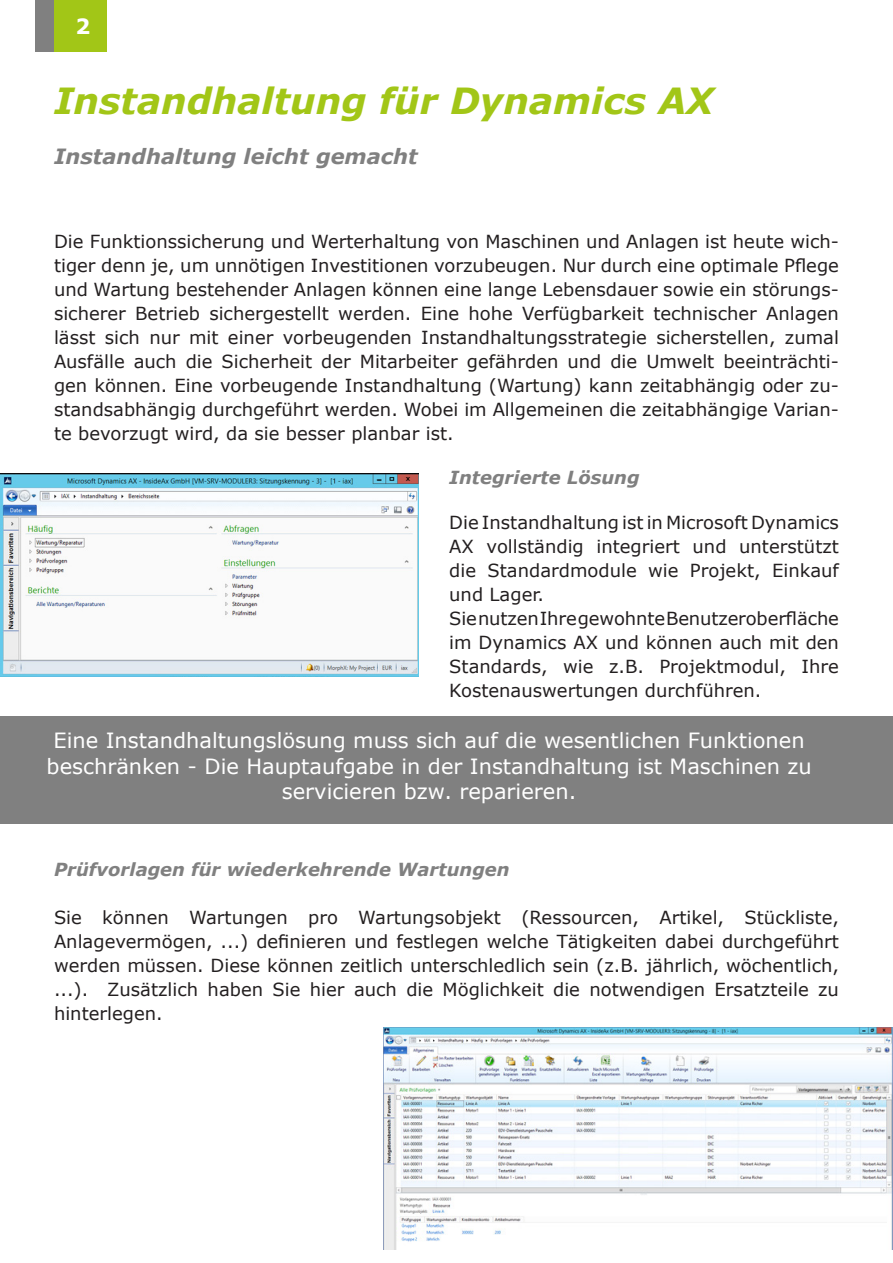
<style>
.page{position:relative;width:893px;height:1263px;background:#fff}
.page>*{position:absolute;margin:0;border:0;box-sizing:border-box;transform-origin:0 0}
.t1{font:italic 700 36px "Verdana";color:#a2c617}
.t2{font:21px/25.2px "Verdana";color:#fff;text-align:center}
.t3{font:italic 700 21px "Verdana";color:#808080}
.t4{font:700 21px "Verdana";color:#fff}
.t5{font:18px/24px "Verdana";color:#231f20;text-align:justify}
.t6{font:italic 700 18px "Verdana";color:#808080}
</style>
<div class="page">
<div style="left:36px;top:0;width:69px;height:51px;background:#808080"></div>
<div style="left:54px;top:0;width:53px;height:51px;background:#a2c617"></div>
<img style="left:0;top:473px;width:418px;height:203px">
<img style="left:383px;top:1028px;width:510px;height:221px">
<div style="left:0;top:716px;width:893px;height:107px;background:#808080"></div>
<p class="t4" style="left:76px;top:12px;width:16px">2</p>
<p class="t1" style="left:54px;top:75px;width:661px">Instandhaltung für Dynamics AX</p>
<p class="t3" style="left:54px;top:142px;width:365px">Instandhaltung leicht gemacht</p>
<p class="t5" style="left:54px;top:229px;width:786px">Die Funktionssicherung und Werterhaltung von Maschinen und Anlagen ist heute wich&shy;tiger denn je, um unnötigen Investitionen vorzubeugen. Nur durch eine optimale Pflege und Wartung bestehender Anlagen können eine lange Lebensdauer sowie ein störungs&shy;sicherer Betrieb sichergestellt werden. Eine hohe Verfügbarkeit technischer Anlagen lässt sich nur mit einer vorbeugenden Instandhaltungsstrategie sicherstellen, zumal Ausfälle auch die Sicherheit der Mitarbeiter gefährden und die Umwelt beeinträchti&shy;gen können. Eine vorbeugende Instandhaltung (Wartung) kann zeitabhängig oder zu&shy;standsabhängig durchgeführt werden. Wobei im Allgemeinen die zeitabhängige Varian&shy;te bevorzugt wird, da sie besser planbar ist.</p>
<p class="t6" style="left:449px;top:464px;width:192px">Integrierte Lösung</p>
<p class="t5" style="left:449px;top:510px;width:391px">Die Instandhaltung ist in Microsoft Dynamics AX vollständig integriert und unterstützt die Standardmodule wie Projekt, Einkauf und Lager.</p>
<p class="t5" style="left:449px;top:606px;width:391px">Sie nutzen Ihre gewohnte Benutzeroberfläche im Dynamics AX und können auch mit den Standards, wie z.B. Projektmodul, Ihre Kostenauswertungen durchführen.</p>
<p class="t2" style="left:47px;top:728px;width:767px">Eine Instandhaltungslösung muss sich auf die wesentlichen Funktionen beschränken - Die Hauptaufgabe in der Instandhaltung ist Maschinen zu servicieren bzw. reparieren.</p>
<p class="t6" style="left:54px;top:856px;width:457px">Prüfvorlagen für wiederkehrende Wartungen</p>
<p class="t5" style="left:54px;top:905px;width:786px">Sie können Wartungen pro Wartungsobjekt (Ressourcen, Artikel, Stückliste, Anlagevermögen, ...) definieren und festlegen welche Tätigkeiten dabei durchgeführt werden müssen. Diese können zeitlich unterschledlich sein (z.B. jährlich, wöchentlich, ...). Zusätzlich haben Sie hier auch die Möglichkeit die notwendigen Ersatzteile zu hinterlegen.</p>
</div>
